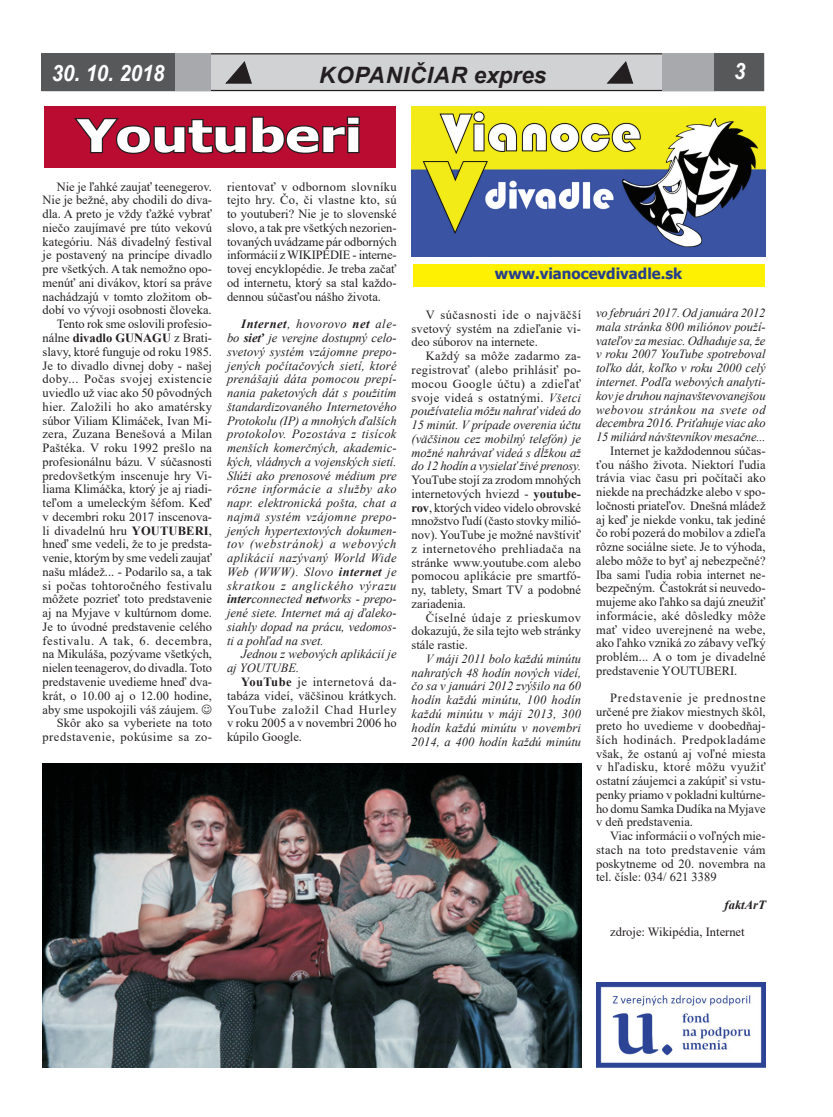
<style>
.page{position:relative;width:833px;height:1117px;background:#fff}
.page>*{position:absolute;margin:0;border:0;box-sizing:border-box;transform-origin:0 0}
.Nadpis_12_Ar{font:700 45px "Tahoma";color:#fff;scale:1.28 1}
.t1{font:italic 700 22.5px "Arial";letter-spacing:.035em;color:#231f20}
.t2{font:italic 700 22.5px "Arial";color:#fff;scale:.9 1}
.Nadpis_12_Ar-2{font:700 15px "Tahoma";color:#253f8e}
.Text{font:12.5px/13.8px "Times New Roman";color:#231f20;text-align:justify}
.Text-2{font:italic 12.5px/13.8px "Times New Roman";color:#231f20;text-align:justify}
.Text-3{font:12.5px/13.8px "Times New Roman";letter-spacing:.04em;color:#231f20;text-align:right}
.Text-4{font:italic 700 12.5px "Times New Roman";color:#231f20}
.s1{font-weight:700}
.s2{font-style:italic}
</style>
<div class="page">
<div style="left:44px;top:106px;width:351px;height:62px;background:#ba0b31"></div>
<div style="left:413px;top:264px;width:351px;height:22px;background:#fff101"></div>
<div style="left:42px;top:54px;width:721px;height:36px;background:#d1d2d4"></div>
<div style="left:42px;top:53px;width:722px;height:38px;border:1px solid #231f20"></div>
<div style="left:663px;top:53px;width:58px;height:38px;background:#a8a9ad"></div>
<div style="left:714px;top:53px;width:50px;height:37px;background:#57585a"></div>
<svg style="left:225px;top:61px;width:27px;height:23px"></svg>
<svg style="left:606px;top:61px;width:28px;height:23px"></svg>
<div style="left:163px;top:54px;width:48px;height:37px;background:#a8a9ad"></div>
<div style="left:42px;top:54px;width:133px;height:37px;background:#57585a"></div>
<img style="left:411px;top:106px;width:354px;height:151px">
<img style="left:596px;top:982px;width:169px;height:85px">
<img style="left:43px;top:763px;width:538px;height:304px">
<svg style="left:74px;top:116px;width:286px;height:38px"></svg>
<p class="t2" style="left:52px;top:58px;width:127px">30. 10. 2018</p>
<p class="t1" style="left:319px;top:60px;width:229px">KOPANIČIAR expres</p>
<p class="t2" style="left:734px;top:56px;width:14px">3</p>
<p class="Nadpis_12_Ar" style="left:77px;top:104px;width:224px">Youtuberi</p>
<p class="Text" style="left:43px;top:179px;width:171px;text-indent:14px">Nie je ľahké zaujať teenegerov.<br>Nie je bežné, aby chodili do diva&shy;dla. A preto je vždy ťažké vybrať niečo zaujímavé pre túto vekovú kategóriu. Náš divadelný festival je postavený na princípe divadlo pre všetkých. A tak nemožno opo&shy;menúť ani divákov, ktorí sa práve nachádzajú v tomto zložitom ob&shy;dobí vo vývoji osobnosti človeka.</p>
<p class="Text" style="left:43px;top:317px;width:171px;text-indent:14px">Tento rok sme oslovili profesio&shy;nálne <span class="s1">divadlo GUNAGU</span> z Brati&shy;slavy, ktoré funguje od roku 1985.<br>Je to divadlo divnej doby - našej doby... Počas svojej existencie uviedlo už viac ako 50 pôvodných hier. Založili ho ako amatérsky súbor Viliam Klimáček, Ivan Mi&shy;zera, Zuzana Benešová a Milan Paštéka. V roku 1992 prešlo na profesionálnu bázu. V súčasnosti predovšetkým inscenuje hry Vi&shy;liama Klimáčka, ktorý je aj riadi&shy;teľom a umeleckým šéfom. Keď v decembri roku 2017 inscenova&shy;li divadelnú hru <span class="s1">YOUTUBERI</span>, hneď sme vedeli, že to je predsta&shy;venie, ktorým by sme vedeli zaujať našu mládež... - Podarilo sa, a tak si počas tohtoročného festivalu môžete pozrieť toto predstavenie aj na Myjave v kultúrnom dome.<br>Je to úvodné predstavenie celého festivalu. A tak, 6. decembra, na Mikuláša, pozývame všetkých, nielen teenagerov, do divadla. Toto predstavenie uvedieme hneď dva&shy;krát, o 10.00 aj o 12.00 hodine, aby sme uspokojili váš záujem.</p>
<p class="Text-3" style="left:43px;top:715px;width:171px">Skôr ako sa vyberiete na toto predstavenie, pokúsime sa zo-</p>
<p class="Text" style="left:227px;top:179px;width:171px">rientovať v odbornom slovníku tejto hry. Čo, či vlastne kto, sú to youtuberi? Nie je to slovenské slovo, a tak pre všetkých nezorien&shy;tovaných uvádzame pár odborných informácií zWIKIPÉDIE - interne&shy;tovej encyklopédie. Je treba začať od internetu, ktorý sa stal každo&shy;dennou súčasťou nášho života.</p>
<p class="Text-2" style="left:227px;top:317px;width:171px;text-indent:14px"><span class="s1">Internet</span>, hovorovo <span class="s1">net</span> ale&shy;bo <span class="s1">sieť</span> je verejne dostupný celo&shy;svetový systém vzájomne prepo&shy;jených počítačových sietí, ktoré prenášajú dáta pomocou prepí&shy;nania paketových dát s použitím štandardizovaného Internetového Protokolu (IP) a mnohých ďalších protokolov. Pozostáva z tisícok menších komerčných, akademic&shy;kých, vládnych a vojenských sietí.<br>Slúži ako prenosové médium pre rôzne informácie a služby ako napr. elektronická pošta, chat a najmä systém vzájomne prepo&shy;jených hypertextových dokumen&shy;tov (webstránok) a webových aplikácií nazývaný World Wide Web (WWW). Slovo <span class="s1">internet</span> je skratkou z anglického výrazu <span class="s1">inter</span>connected <span class="s1">net</span>works - prepo&shy;jené siete. Internet má aj ďaleko&shy;siahly dopad na prácu, vedomos&shy;ti a pohľad na svet.</p>
<p class="Text-2" style="left:227px;top:647px;width:171px;text-indent:14px">Jednou z webových aplikácií je aj YOUTUBE.</p>
<p class="Text" style="left:227px;top:674px;width:171px;text-indent:14px"><span class="s1">YouTube</span> je internetová da&shy;tabáza videí, väčšinou krátkych.<br>YouTube založil Chad Hurley v roku 2005 a v novembri 2006 ho kúpilo Google.</p>
<p class="Nadpis_12_Ar-2" style="left:495px;top:263px;width:189px">www.vianocevdivadle.sk</p>
<p class="Text" style="left:411px;top:307px;width:171px;text-indent:14px">V súčasnosti ide o najväčší svetový systém na zdieľanie vi&shy;deo súborov na internete.</p>
<p class="Text" style="left:411px;top:348px;width:171px;text-indent:14px">Každý sa môže zadarmo za&shy;registrovať (alebo prihlásiť po&shy;mocou Google účtu) a zdieľať svoje videá s ostatnými. <span class="s2">Všetci používatelia môžu nahrať videá do 15 minút. V prípade overenia účtu (väčšinou cez mobilný telefón) je možné nahrávať videá s dĺžkou až do 12 hodín a vysielať živé prenosy.<br></span>YouTube stojí za zrodom mnohých internetových hviezd - <span class="s1">youtube&shy;rov</span>, ktorých video videlo obrovské množstvo ľudí (často stovky milió&shy;nov). YouTube je možné navštíviť z internetového prehliadača na stránke www.youtube.com alebo pomocou aplikácie pre smartfó&shy;ny, tablety, Smart TV a podobné zariadenia.</p>
<p class="Text" style="left:411px;top:610px;width:171px;text-indent:14px">Číselné údaje z prieskumov dokazujú, že sila tejto web stránky stále rastie.</p>
<p class="Text-2" style="left:411px;top:651px;width:171px;text-indent:14px">V máji 2011 bolo každú minútu nahratých 48 hodín nových videí, čo sa v januári 2012 zvýšilo na 60 hodín každú minútu, 100 hodín každú minútu v máji 2013, 300 hodín každú minútu v novembri 2014, a 400 hodín každú minútu</p>
<p class="Text-2" style="left:596px;top:306px;width:171px">vo februári 2017. Od januára 2012 mala stránka 800 miliónov použí&shy;vateľov za mesiac. Odhaduje sa, že v roku 2007 YouTube spotreboval toľko dát, koľko v roku 2000 celý internet. Podľa webových analyti&shy;kov je druhou najnavštevovanejšou webovou stránkou na svete od decembra 2016. Priťahuje viac ako 15 miliárd návštevníkov mesačne...</p>
<p class="Text" style="left:596px;top:443px;width:171px;text-indent:14px">Internet je každodennou súčas&shy;ťou nášho života. Niektorí ľudia trávia viac času pri počítači ako niekde na prechádzke alebo v spo&shy;ločnosti priateľov. Dnešná mládež aj keď je niekde vonku, tak jediné čo robí pozerá do mobilov a zdieľa rôzne sociálne siete. Je to výhoda, alebo môže to byť aj nebezpečné?<br>Iba sami ľudia robia internet ne&shy;bezpečným. Častokrát si neuvedo&shy;mujeme ako ľahko sa dajú zneužiť informácie, aké dôsledky môže mať video uverejnené na webe, ako ľahko vzniká zo zábavy veľký problém... A o tom je divadelné predstavenie YOUTUBERI.</p>
<p class="Text" style="left:596px;top:690px;width:171px;text-indent:14px">Predstavenie je prednostne určené pre žiakov miestnych škôl, preto ho uvedieme v doobedňaj&shy;ších hodinách. Predpokladáme však, že ostanú aj voľné miesta v hľadisku, ktoré môžu využiť ostatní záujemci a zakúpiť si vstu&shy;penky priamo v pokladni kultúrne&shy;ho domu Samka Dudíka na Myjave v deň predstavenia.</p>
<p class="Text" style="left:596px;top:828px;width:171px;text-indent:14px">Viac informácii o voľných mie&shy;stach na toto predstavenie vám poskytneme od 20. novembra na tel. čísle: 034/ 621 3389</p>
<p class="Text-4" style="left:724px;top:895px;width:42px">faktArT</p>
<p class="Text" style="left:610px;top:924px;width:136px">zdroje: Wikipédia, Internet</p>
</div>
